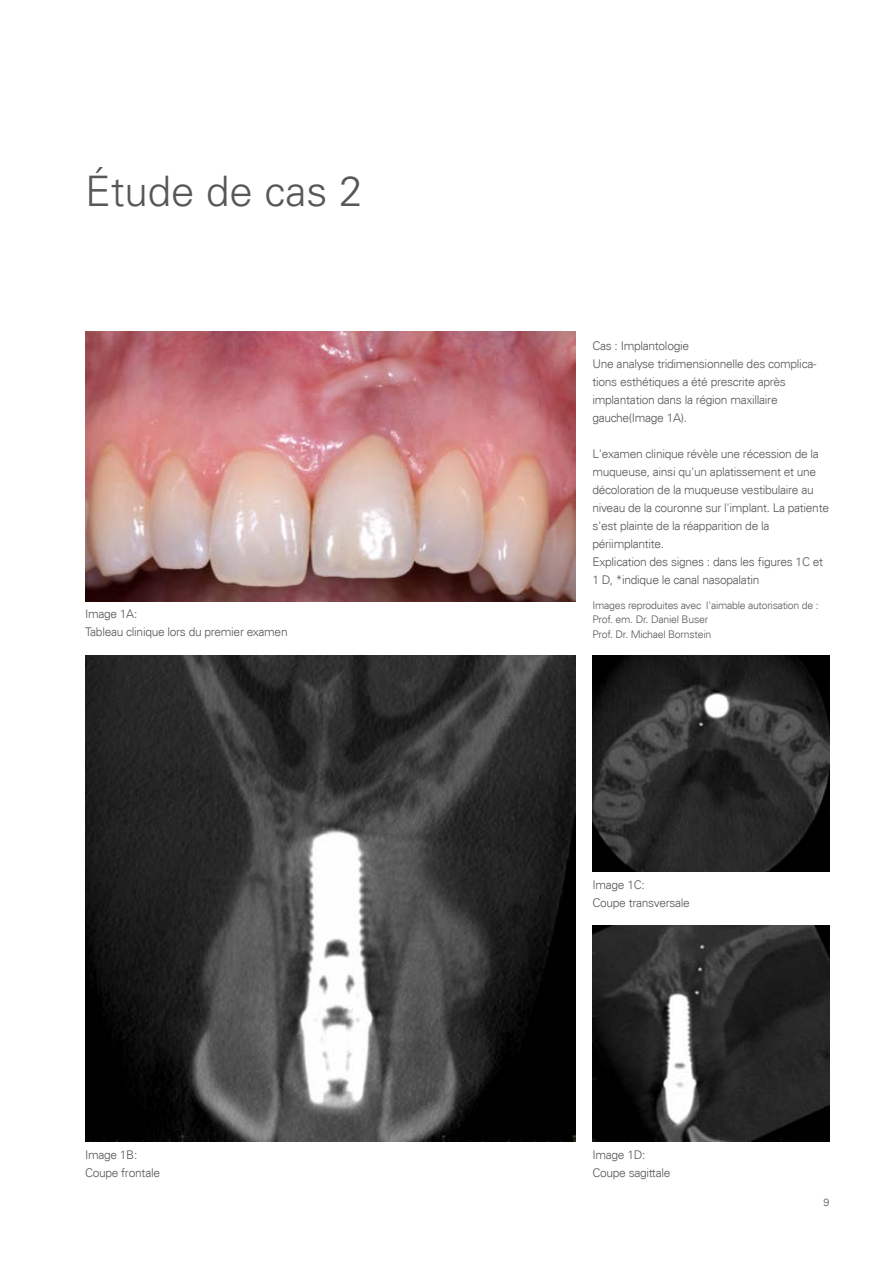
<style>
.page{position:relative;width:893px;height:1263px;background:#fff}
.page>*{position:absolute;margin:0;border:0;box-sizing:border-box;transform-origin:0 0}
.headline_1__28pt{font:300 42px "Univers LT Pro 45";color:#575756}
.body_text_8pt_-_jp{font:300 12px/18px "Univers";letter-spacing:-.025em;color:#575756}
.headline_body_text_9pt_-_int{font:300 10.5px/13.5px "Univers";letter-spacing:-.025em;color:#575756}
</style>
<div class="page">
<img style="left:85px;top:332px;width:490px;height:270px">
<img style="left:85px;top:655px;width:490px;height:486px">
<img style="left:592px;top:655px;width:237px;height:217px">
<img style="left:592px;top:925px;width:237px;height:216px">
<p class="headline_1__28pt" style="left:85px;top:163px;width:279px">Étude de cas 2</p>
<p class="body_text_8pt_-_jp" style="left:85px;top:605px;width:204px">Image 1A:<br>Tableau clinique lors du premier examen</p>
<p class="body_text_8pt_-_jp" style="left:85px;top:1146px;width:54px">Image 1B:</p>
<p class="body_text_8pt_-_jp" style="left:85px;top:1164px;width:77px">Coupe frontale</p>
<p class="body_text_8pt_-_jp" style="left:592px;top:337px;width:98px">Cas : Implantologie</p>
<p class="body_text_8pt_-_jp" style="left:592px;top:355px;width:225px">Une analyse tridimensionnelle des complica&shy;tions esthétiques a été prescrite après implantation dans la région maxillaire gauche(Image 1A).</p>
<p class="body_text_8pt_-_jp" style="left:592px;top:445px;width:238px">L'examen clinique révèle une récession de la muqueuse, ainsi qu'un aplatissement et une décoloration de la muqueuse vestibulaire au niveau de la couronne sur l'implant. La patiente s'est plainte de la réapparition de la périimplantite.<br>Explication des signes : dans les figures 1C et 1 D, *indique le canal nasopalatin</p>
<p class="headline_body_text_9pt_-_int" style="left:592px;top:599px;width:228px">Images reproduites avec l'aimable autorisation de :<br>Prof. em. Dr. Daniel Buser</p>
<p class="headline_body_text_9pt_-_int" style="left:592px;top:627px;width:120px">Prof. Dr. Michael Bornstein</p>
<p class="body_text_8pt_-_jp" style="left:592px;top:876px;width:99px">Image 1C:<br>Coupe transversale</p>
<p class="body_text_8pt_-_jp" style="left:592px;top:1145px;width:54px">Image 1D:</p>
<p class="body_text_8pt_-_jp" style="left:592px;top:1163px;width:80px">Coupe sagittale</p>
<p class="headline_body_text_9pt_-_int" style="left:823px;top:1195px;width:7px">9</p>
</div>
